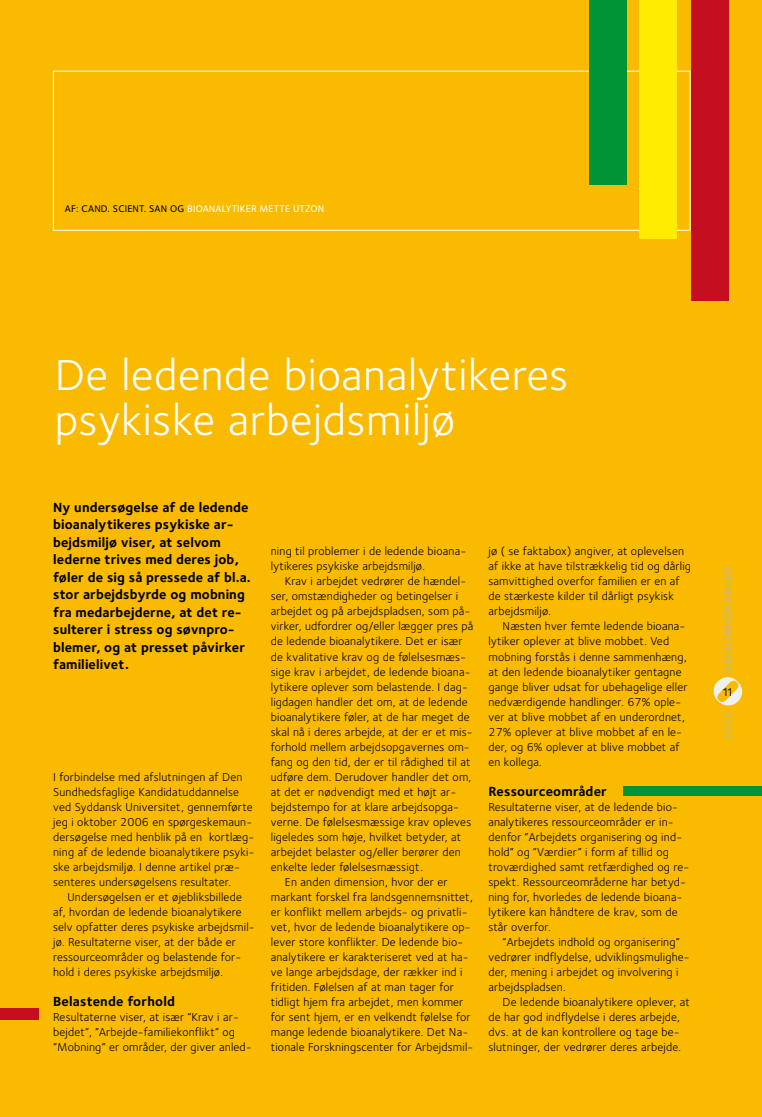
<style>
.page{position:relative;width:762px;height:1117px;background:#fff}
.page>*{position:absolute;margin:0;border:0;box-sizing:border-box;transform-origin:0 0}
.t1{font:45px/45px "Foundry Sterling";letter-spacing:.015em;color:#fff}
.t2{font:15px "Foundry Sterling Book Expert";color:#000}
.t3{font:13.75px/17.5px "Foundry Sterling Bold OSF";letter-spacing:.01em;color:#000}
.t4{font:11.88px/15px "Foundry Sterling";letter-spacing:.015em;color:#000}
.t5{font:500 10px "Foundry Sterling";letter-spacing:.015em;color:#fff}
.t6{font:10px "Foundry Sterling";color:#aebab1}
.s1{color:#000}
</style>
<div class="page">
<div style="left:1px;top:0;width:761px;height:1116px;background:#faba00"></div>
<div style="left:589px;top:0;width:38px;height:184px;background:#009534"></div>
<div style="left:639px;top:0;width:38px;height:239px;background:#ffec00"></div>
<div style="left:691px;top:0;width:38px;height:301px;background:#c50e1f"></div>
<div style="left:0;top:1008px;width:38px;height:11px;background:#c50e1f"></div>
<div style="left:624px;top:786px;width:138px;height:9px;background:#009534"></div>
<img style="left:713px;top:677px;width:30px;height:29px">
<p class="t5" style="left:65px;top:203px;width:261px"><span class="s1">AF: CAND. SCIENT. SAN OG</span> BIOANALYTIKER METTE UTZON</p>
<h1 class="t1" style="left:55px;top:352px;width:515px">De ledende bioanalytikeres psykiske arbejdsmiljø</h1>
<p class="t3" style="left:53px;top:498px;width:199px">Ny undersøgelse af de ledende bioanalytikeres psykiske ar&shy;bejdsmiljø viser, at selvom lederne trives med deres job, føler de sig så pressede af bl.a. stor arbejdsbyrde og mobning fra medarbejderne, at det re&shy;sulterer i stress og søvnpro&shy;blemer, og at presset påvirker familielivet.</p>
<p class="t4" style="left:53px;top:768px;width:203px">I forbindelse med afslutningen af Den Sundhedsfaglige Kandidatuddannelse ved Syddansk Universitet, gennemførte jeg i oktober 2006 en spørgeskemaun&shy;dersøgelse med henblik på en kortlæg&shy;ning af de ledende bioanalytikere psyki&shy;ske arbejdsmiljø. I denne artikel præ&shy;senteres undersøgelsens resultater.</p>
<p class="t4" style="left:53px;top:888px;width:203px;text-indent:14px">Undersøgelsen er et øjebliksbillede af, hvordan de ledende bioanalytikere selv opfatter deres psykiske arbejdsmil&shy;jø. Resultaterne viser, at der både er ressourceområder og belastende for&shy;hold i deres psykiske arbejdsmiljø.</p>
<p class="t3" style="left:53px;top:991px;width:123px">Belastende forhold</p>
<p class="t4" style="left:53px;top:1008px;width:200px">Resultaterne viser, at især ”Krav i ar&shy;bejdet”, ”Arbejde-familiekonflikt” og ”Mobning” er områder, der giver anled-</p>
<p class="t4" style="left:271px;top:543px;width:197px">ning til problemer i de ledende bioana&shy;lytikeres psykiske arbejdsmiljø.</p>
<p class="t4" style="left:285px;top:573px;width:183px">Krav i arbejdet vedrører de hændel-</p>
<p class="t4" style="left:271px;top:588px;width:189px">ser, omstændigheder og betingelser i</p>
<p class="t4" style="left:271px;top:603px;width:201px">arbejdet og på arbejdspladsen, som på-</p>
<p class="t4" style="left:271px;top:618px;width:204px">virker, udfordrer og/eller lægger pres på</p>
<p class="t4" style="left:271px;top:633px;width:193px">de ledende bioanalytikere. Det er især</p>
<p class="t4" style="left:271px;top:648px;width:197px">de kvalitative krav og de følelsesmæs-</p>
<p class="t4" style="left:271px;top:663px;width:201px">sige krav i arbejdet, de ledende bioana-</p>
<p class="t4" style="left:271px;top:678px;width:199px">lytikere oplever som belastende. I dag-</p>
<p class="t4" style="left:271px;top:693px;width:198px">ligdagen handler det om, at de ledende</p>
<p class="t4" style="left:271px;top:708px;width:200px">bioanalytikere føler, at de har meget de</p>
<p class="t4" style="left:271px;top:723px;width:203px">skal nå i deres arbejde, at der er et mis-</p>
<p class="t4" style="left:271px;top:738px;width:200px">forhold mellem arbejdsopgavernes om-</p>
<p class="t4" style="left:271px;top:753px;width:201px">fang og den tid, der er til rådighed til at</p>
<p class="t4" style="left:271px;top:768px;width:202px">udføre dem. Derudover handler det om,</p>
<p class="t4" style="left:271px;top:783px;width:187px">at det er nødvendigt med et højt ar-</p>
<p class="t4" style="left:271px;top:798px;width:190px">bejdstempo for at klare arbejdsopga-</p>
<p class="t4" style="left:271px;top:813px;width:202px">verne. De følelsesmæssige krav opleves</p>
<p class="t4" style="left:271px;top:828px;width:192px">ligeledes som høje, hvilket betyder, at</p>
<p class="t4" style="left:271px;top:843px;width:191px">arbejdet belaster og/eller berører den</p>
<p class="t4" style="left:271px;top:858px;width:154px">enkelte leder følelsesmæssigt.</p>
<p class="t4" style="left:285px;top:873px;width:164px">En anden dimension, hvor der er</p>
<p class="t4" style="left:271px;top:888px;width:204px">markant forskel fra landsgennemsnittet,</p>
<p class="t4" style="left:271px;top:903px;width:198px">er konflikt mellem arbejds- og privatli-</p>
<p class="t4" style="left:271px;top:918px;width:201px">vet, hvor de ledende bioanalytikere op-</p>
<p class="t4" style="left:271px;top:933px;width:194px">lever store konflikter. De ledende bio-</p>
<p class="t4" style="left:271px;top:948px;width:199px">analytikere er karakteriseret ved at ha-</p>
<p class="t4" style="left:271px;top:963px;width:193px">ve lange arbejdsdage, der rækker ind i</p>
<p class="t4" style="left:271px;top:978px;width:185px">fritiden. Følelsen af at man tager for</p>
<p class="t4" style="left:271px;top:993px;width:194px">tidligt hjem fra arbejdet, men kommer</p>
<p class="t4" style="left:271px;top:1008px;width:201px">for sent hjem, er en velkendt følelse for</p>
<p class="t4" style="left:271px;top:1023px;width:199px">mange ledende bioanalytikere. Det Na-</p>
<p class="t4" style="left:271px;top:1038px;width:204px">tionale Forskningscenter for Arbejdsmil-</p>
<p class="t4" style="left:488px;top:543px;width:204px">jø ( se faktabox) angiver, at oplevelsen af ikke at have tilstrækkelig tid og dårlig samvittighed overfor familien er en af de stærkeste kilder til dårligt psykisk arbejdsmiljø.</p>
<p class="t4" style="left:488px;top:618px;width:201px;text-indent:14px">Næsten hver femte ledende bioana&shy;lytiker oplever at blive mobbet. Ved mobning forstås i denne sammenhæng, at den ledende bioanalytiker gentagne gange bliver udsat for ubehagelige eller nedværdigende handlinger. 67% ople&shy;ver at blive mobbet af en underordnet, 27% oplever at blive mobbet af en le&shy;der, og 6% oplever at blive mobbet af en kollega.</p>
<p class="t3" style="left:488px;top:781px;width:120px">Ressourceområder</p>
<p class="t4" style="left:488px;top:798px;width:202px">Resultaterne viser, at de ledende bio&shy;analytikeres ressourceområder er in&shy;denfor ”Arbejdets organisering og ind&shy;hold” og ”Værdier” i form af tillid og troværdighed samt retfærdighed og re&shy;spekt. Ressourceområderne har betyd&shy;ning for, hvorledes de ledende bioana&shy;lytikere kan håndtere de krav, som de står overfor.</p>
<p class="t4" style="left:488px;top:933px;width:203px;text-indent:14px">”Arbejdets indhold og organisering” vedrører indflydelse, udviklingsmulighe&shy;der, mening i arbejdet og involvering i arbejdspladsen.</p>
<p class="t4" style="left:488px;top:993px;width:203px;text-indent:14px">De ledende bioanalytikere oplever, at de har god indflydelse i deres arbejde, dvs. at de kan kontrollere og tage be&shy;slutninger, der vedrører deres arbejde.</p>
<p class="t6" style="left:734px;top:567px;width:108px;rotate:90deg">DANSKE BIOANALYTIKERE</p>
<p class="t6" style="left:734px;top:711px;width:30px;rotate:90deg">07/07</p>
<p class="t2" style="left:723px;top:682px;width:11px">11</p>
</div>
